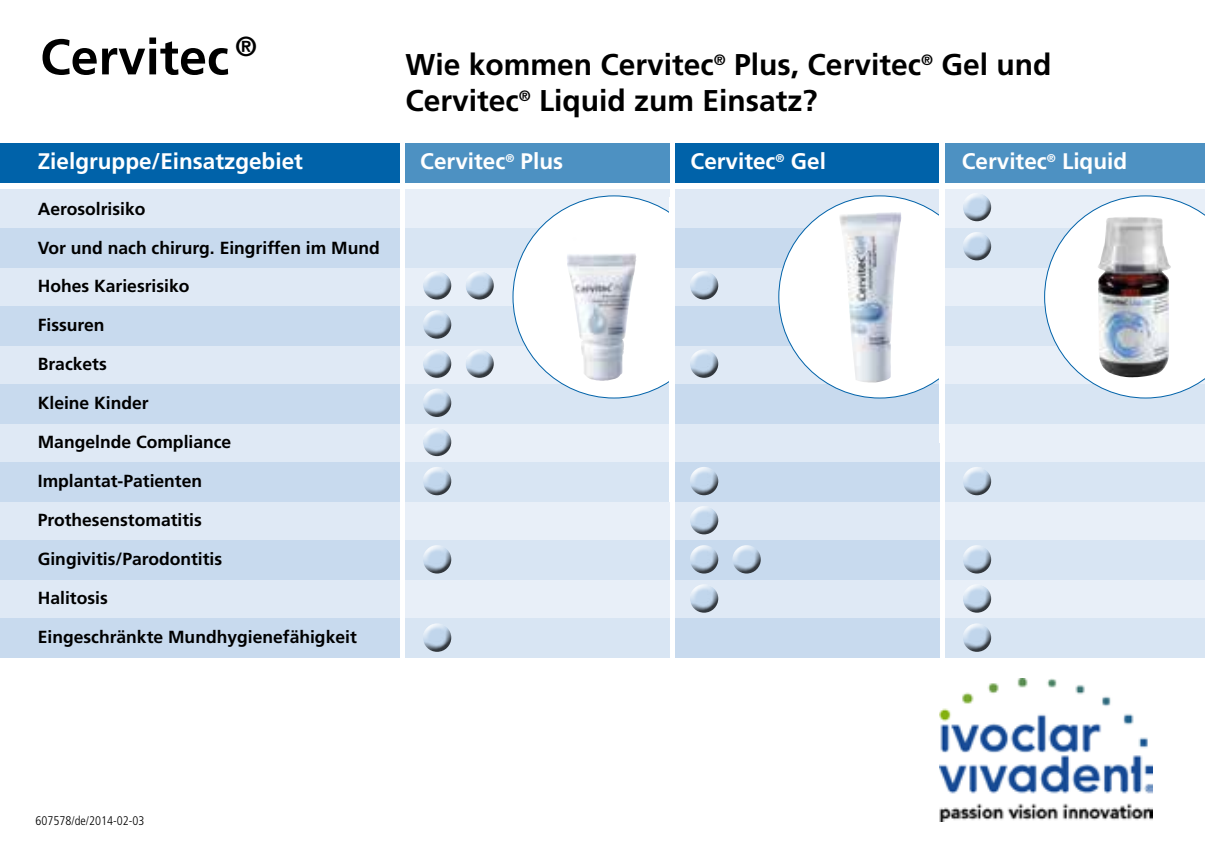
<style>
.page{position:relative;width:1205px;height:851px;background:#fff}
.page>*{position:absolute;margin:0;border:0;box-sizing:border-box;transform-origin:0 0}
.t1{font:700 50px "Frutiger";color:#000}
.t2{font:700 30px/36px "Frutiger";color:#000}
.t3{font:700 27.5px "Frutiger";color:#000}
.t4{font:700 22.5px "Frutiger";color:#fff}
.t5{font:700 17.5px "Frutiger";color:#000}
.t6{font:300 condensed 12.5px "Frutiger";color:#000}
</style>
<div class="page">
<img style="left:940px;top:678px;width:212px;height:143px">
<div style="left:0;top:143px;width:399px;height:39px;background:#0062a9"></div>
<div style="left:0;top:190px;width:399px;height:39px;background:#dfe9f5"></div>
<div style="left:0;top:268px;width:399px;height:39px;background:#dfe9f5"></div>
<div style="left:0;top:346px;width:399px;height:39px;background:#dfe9f5"></div>
<div style="left:0;top:424px;width:399px;height:39px;background:#dfe9f5"></div>
<div style="left:0;top:502px;width:399px;height:39px;background:#dfe9f5"></div>
<div style="left:0;top:580px;width:399px;height:39px;background:#dfe9f5"></div>
<div style="left:0;top:229px;width:399px;height:39px;background:#c8daee"></div>
<div style="left:0;top:307px;width:399px;height:39px;background:#c8daee"></div>
<div style="left:0;top:385px;width:399px;height:39px;background:#c8daee"></div>
<div style="left:0;top:463px;width:399px;height:39px;background:#c8daee"></div>
<div style="left:0;top:541px;width:399px;height:39px;background:#c8daee"></div>
<div style="left:0;top:619px;width:399px;height:39px;background:#c8daee"></div>
<div style="left:405px;top:143px;width:264px;height:39px;background:#4d91c2"></div>
<div style="left:405px;top:190px;width:264px;height:39px;background:#e8eff8"></div>
<div style="left:405px;top:268px;width:264px;height:39px;background:#e8eff8"></div>
<div style="left:405px;top:346px;width:264px;height:39px;background:#e8eff8"></div>
<div style="left:405px;top:424px;width:264px;height:39px;background:#e8eff8"></div>
<div style="left:405px;top:502px;width:264px;height:39px;background:#e8eff8"></div>
<div style="left:405px;top:580px;width:264px;height:39px;background:#e8eff8"></div>
<div style="left:405px;top:229px;width:264px;height:39px;background:#d8e5f3"></div>
<div style="left:405px;top:307px;width:264px;height:39px;background:#d8e5f3"></div>
<div style="left:405px;top:385px;width:264px;height:39px;background:#d8e5f3"></div>
<div style="left:405px;top:463px;width:264px;height:39px;background:#d8e5f3"></div>
<div style="left:405px;top:541px;width:264px;height:39px;background:#d8e5f3"></div>
<div style="left:405px;top:619px;width:264px;height:39px;background:#d8e5f3"></div>
<svg style="left:420px;top:306px;width:33px;height:8px"></svg>
<div style="left:420px;top:314px;width:33px;height:27px;background:#000;opacity:.75"></div>
<div style="left:420px;top:345px;width:33px;height:28px;background:#e8eff8"></div>
<div style="left:420px;top:353px;width:33px;height:27px;background:#000;opacity:.75"></div>
<svg style="left:420px;top:462px;width:33px;height:8px"></svg>
<div style="left:420px;top:470px;width:33px;height:27px;background:#000;opacity:.75"></div>
<svg style="left:428px;top:272px;width:18px;height:3px"></svg>
<div style="left:420px;top:275px;width:33px;height:26px;background:#000;opacity:.75"></div>
<svg style="left:420px;top:384px;width:33px;height:8px"></svg>
<div style="left:420px;top:392px;width:33px;height:27px;background:#000;opacity:.75"></div>
<svg style="left:420px;top:540px;width:33px;height:8px"></svg>
<div style="left:420px;top:548px;width:33px;height:27px;background:#000;opacity:.75"></div>
<svg style="left:420px;top:618px;width:33px;height:9px"></svg>
<div style="left:420px;top:627px;width:33px;height:26px;background:#000;opacity:.75"></div>
<div style="left:420px;top:423px;width:33px;height:29px;background:#e8eff8"></div>
<div style="left:420px;top:431px;width:33px;height:27px;background:#000;opacity:.75"></div>
<div style="left:463px;top:345px;width:32px;height:28px;background:#e8eff8"></div>
<div style="left:463px;top:353px;width:32px;height:27px;background:#000;opacity:.75"></div>
<svg style="left:471px;top:272px;width:18px;height:3px"></svg>
<div style="left:463px;top:275px;width:32px;height:26px;background:#000;opacity:.75"></div>
<div style="left:513px;top:196px;width:202px;height:202px;background:#fff;border-radius:50%"></div>
<img style="left:567px;top:253px;width:69px;height:128px">
<div style="left:675px;top:143px;width:264px;height:39px;background:#0062a9"></div>
<div style="left:675px;top:190px;width:264px;height:39px;background:#dfe9f5"></div>
<div style="left:675px;top:268px;width:264px;height:39px;background:#dfe9f5"></div>
<div style="left:675px;top:346px;width:264px;height:39px;background:#dfe9f5"></div>
<div style="left:675px;top:424px;width:264px;height:39px;background:#dfe9f5"></div>
<div style="left:675px;top:502px;width:264px;height:39px;background:#dfe9f5"></div>
<div style="left:675px;top:580px;width:264px;height:39px;background:#dfe9f5"></div>
<div style="left:675px;top:229px;width:264px;height:39px;background:#c8daee"></div>
<div style="left:675px;top:307px;width:264px;height:39px;background:#c8daee"></div>
<div style="left:675px;top:385px;width:264px;height:39px;background:#c8daee"></div>
<div style="left:675px;top:463px;width:264px;height:39px;background:#c8daee"></div>
<div style="left:675px;top:541px;width:264px;height:39px;background:#c8daee"></div>
<div style="left:675px;top:619px;width:264px;height:39px;background:#c8daee"></div>
<svg style="left:695px;top:350px;width:17px;height:3px"></svg>
<div style="left:687px;top:353px;width:33px;height:27px;background:#000;opacity:.75"></div>
<svg style="left:687px;top:462px;width:33px;height:8px"></svg>
<div style="left:687px;top:470px;width:33px;height:27px;background:#000;opacity:.75"></div>
<svg style="left:696px;top:506px;width:9px;height:3px"></svg>
<div style="left:687px;top:509px;width:33px;height:27px;background:#000;opacity:.75"></div>
<div style="left:687px;top:579px;width:33px;height:29px;background:#dfe9f5"></div>
<div style="left:687px;top:587px;width:33px;height:27px;background:#000;opacity:.75"></div>
<svg style="left:695px;top:271px;width:18px;height:4px"></svg>
<div style="left:687px;top:275px;width:33px;height:26px;background:#000;opacity:.75"></div>
<svg style="left:687px;top:540px;width:33px;height:8px"></svg>
<div style="left:687px;top:548px;width:33px;height:27px;background:#000;opacity:.75"></div>
<svg style="left:730px;top:540px;width:32px;height:8px"></svg>
<div style="left:730px;top:548px;width:32px;height:27px;background:#000;opacity:.75"></div>
<div style="left:779px;top:196px;width:202px;height:202px;background:#fff;border-radius:101px"></div>
<img style="left:839px;top:212px;width:62px;height:170px">
<div style="left:945px;top:143px;width:260px;height:39px;background:#4d91c2"></div>
<div style="left:945px;top:190px;width:260px;height:39px;background:#e8eff8"></div>
<div style="left:945px;top:268px;width:260px;height:39px;background:#e8eff8"></div>
<div style="left:945px;top:346px;width:260px;height:39px;background:#e8eff8"></div>
<div style="left:945px;top:424px;width:260px;height:39px;background:#e8eff8"></div>
<div style="left:945px;top:502px;width:260px;height:39px;background:#e8eff8"></div>
<div style="left:945px;top:580px;width:260px;height:39px;background:#e8eff8"></div>
<div style="left:945px;top:229px;width:260px;height:39px;background:#d8e5f3"></div>
<div style="left:945px;top:307px;width:260px;height:39px;background:#d8e5f3"></div>
<div style="left:945px;top:385px;width:260px;height:39px;background:#d8e5f3"></div>
<div style="left:945px;top:463px;width:260px;height:39px;background:#d8e5f3"></div>
<div style="left:945px;top:541px;width:260px;height:39px;background:#d8e5f3"></div>
<div style="left:945px;top:619px;width:260px;height:39px;background:#d8e5f3"></div>
<div style="left:960px;top:188px;width:33px;height:29px;background:#e8eff8"></div>
<div style="left:960px;top:196px;width:33px;height:27px;background:#000;opacity:.75"></div>
<svg style="left:960px;top:462px;width:33px;height:8px"></svg>
<div style="left:960px;top:470px;width:33px;height:27px;background:#000;opacity:.75"></div>
<div style="left:960px;top:579px;width:33px;height:29px;background:#e8eff8"></div>
<div style="left:960px;top:587px;width:33px;height:27px;background:#000;opacity:.75"></div>
<svg style="left:960px;top:228px;width:33px;height:7px"></svg>
<div style="left:960px;top:235px;width:33px;height:27px;background:#000;opacity:.75"></div>
<svg style="left:960px;top:540px;width:33px;height:8px"></svg>
<div style="left:960px;top:548px;width:33px;height:27px;background:#000;opacity:.75"></div>
<svg style="left:960px;top:618px;width:33px;height:9px"></svg>
<div style="left:960px;top:627px;width:33px;height:26px;background:#000;opacity:.75"></div>
<svg style="left:1044px;top:195px;width:161px;height:203px"></svg>
<img style="left:1097px;top:216px;width:74px;height:161px">
<h1 class="t1" style="left:40px;top:28px;width:190px">Cervitec</h1>
<h3 class="t3" style="left:235px;top:30px;width:24px">®</h3>
<p class="t4" style="left:38px;top:148px;width:267px">Zielgruppe/Einsatzgebiet</p>
<p class="t5" style="left:38px;top:198px;width:109px">Aerosolrisiko</p>
<p class="t5" style="left:38px;top:237px;width:343px">Vor und nach chirurg. Eingriffen im Mund</p>
<p class="t5" style="left:38px;top:276px;width:153px">Hohes Kariesrisiko</p>
<p class="t5" style="left:38px;top:315px;width:68px">Fissuren</p>
<p class="t5" style="left:38px;top:354px;width:71px">Brackets</p>
<p class="t5" style="left:38px;top:392px;width:112px">Kleine Kinder</p>
<p class="t5" style="left:38px;top:431px;width:195px">Mangelnde Compliance</p>
<p class="t5" style="left:38px;top:470px;width:166px">Implantat-Patienten</p>
<p class="t5" style="left:38px;top:509px;width:166px">Prothesenstomatitis</p>
<p class="t5" style="left:38px;top:548px;width:186px">Gingivitis/Parodontitis</p>
<p class="t5" style="left:38px;top:587px;width:72px">Halitosis</p>
<p class="t5" style="left:38px;top:626px;width:320px">Eingeschränkte Mundhygienefähigkeit</p>
<h2 class="t2" style="left:405px;top:46px;width:647px">Wie kommen Cervitec<sup>®</sup> Plus, Cervitec<sup>®</sup> Gel und<br>Cervitec<sup>®</sup> Liquid zum Einsatz?</h2>
<p class="t4" style="left:420px;top:148px;width:144px">Cervitec<sup>®</sup> Plus</p>
<p class="t4" style="left:690px;top:148px;width:137px">Cervitec<sup>®</sup> Gel</p>
<p class="t4" style="left:962px;top:148px;width:167px">Cervitec<sup>®</sup> Liquid</p>
<p class="t6" style="left:35px;top:813px;width:110px">607578/de/2014-02-03</p>
</div>
